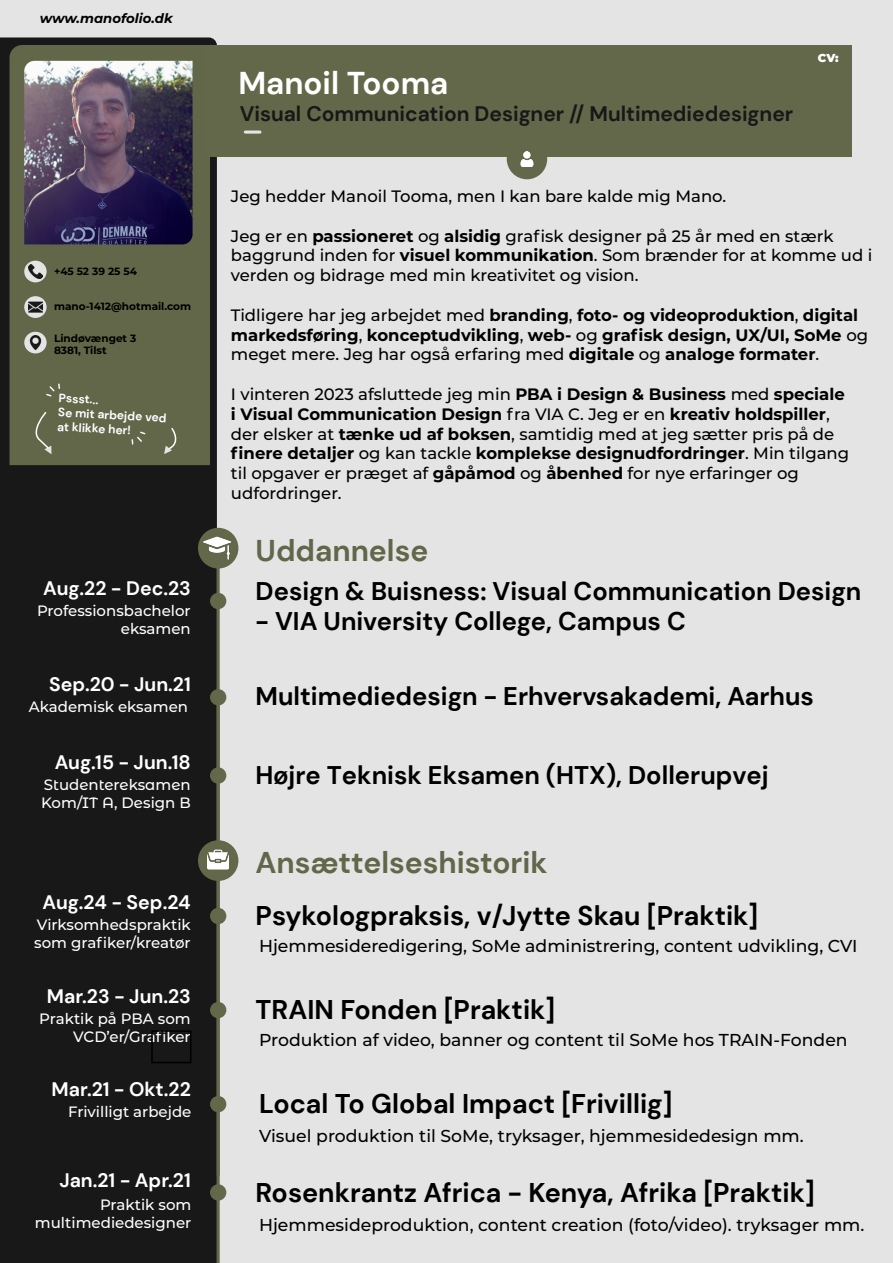
<style>
.page{position:relative;width:893px;height:1263px;background:#e4e4e4}
.page>*{position:absolute;margin:0;border:0;box-sizing:border-box;transform-origin:0 0}
.t1{font:700 31.5px "DM Sans";color:#fff}
.t2{font:700 30px "DM Sans";color:#61674a}
.t3{font:700 27px "DM Sans";color:#000}
.t4{font:700 25.5px "DM Sans";color:#000}
.t5{font:700 21px "DM Sans";color:#181818}
.t6{font:700 19.5px "DM Sans";color:#fff}
.t7{font:500 17.25px "Montserrat";color:#000}
.t8{font:500 16.5px/19.8px "Montserrat";color:#000}
.t9{font:700 16.5px/19.8px "Montserrat";color:#000}
.t10{font:500 15px/18px "Montserrat";color:#fff;text-align:right}
.t11{font:italic 700 13.35px "Montserrat";color:#000}
.t12{font:700 12px/14.4px "DM Sans";color:#fff}
.t13{font:900 11.55px "Montserrat";color:#fff}
.t14{font:700 10.5px/12.6px "Montserrat";color:#000}
.s1{font-weight:700}
.s2{font-weight:500}
</style>
<div class="page">
<div style="left:0;top:37px;width:217px;height:1226px;background:#181818"></div>
<div style="left:151px;top:1030px;width:40px;height:33px;border:2px solid #000"></div>
<div style="left:210px;top:689px;width:16px;height:16px;background:#626849;border-radius:50%"></div>
<div style="left:210px;top:593px;width:16px;height:16px;background:#626849;border-radius:50%"></div>
<div style="left:210px;top:1184px;width:16px;height:16px;background:#626849;border-radius:50%"></div>
<div style="left:210px;top:1096px;width:16px;height:16px;background:#626849;border-radius:50%"></div>
<div style="left:210px;top:1002px;width:16px;height:16px;background:#626849;border-radius:50%"></div>
<div style="left:210px;top:908px;width:16px;height:16px;background:#626849;border-radius:50%"></div>
<div style="left:198px;top:528px;width:40px;height:40px;background:#626849;border-radius:50%"></div>
<div style="left:198px;top:840px;width:40px;height:41px;background:#626849;border-radius:50%"></div>
<hr style="left:217px;top:562px;width:3px;height:613px;background:#626849">
<img style="left:203px;top:534px;width:28px;height:26px">
<div style="left:10px;top:45px;width:200px;height:420px;background:#616748"></div>
<div style="left:202px;top:45px;width:649px;height:111px;background:#626849"></div>
<img style="left:24px;top:61px;width:169px;height:183px">
<svg style="left:24px;top:261px;width:23px;height:21px"></svg>
<div style="left:24px;top:296px;width:23px;height:22px;background:#e4e4e4;border-radius:50%"></div>
<div style="left:24px;top:332px;width:23px;height:21px;background:#e4e4e4;border-radius:50%"></div>
<img style="left:28px;top:265px;width:15px;height:14px">
<img style="left:28px;top:301px;width:15px;height:12px">
<img style="left:29px;top:335px;width:13px;height:15px">
<hr style="left:244px;top:131px;width:17px;height:3px;background:#e4e4e4;border-radius:2px">
<div style="left:507px;top:139px;width:40px;height:40px;background:#626849;border-radius:50%"></div>
<img style="left:520px;top:152px;width:14px;height:15px">
<svg style="left:45px;top:384px;width:15px;height:14px"></svg>
<svg style="left:132px;top:430px;width:15px;height:14px"></svg>
<svg style="left:30px;top:411px;width:21px;height:43px"></svg>
<svg style="left:164px;top:427px;width:19px;height:27px"></svg>
<hr style="left:217px;top:696px;width:3px;height:567px;background:#626849">
<div style="left:210px;top:767px;width:16px;height:17px;background:#626849;border-radius:50%"></div>
<img style="left:207px;top:849px;width:22px;height:21px">
<p class="t11" style="left:40px;top:8px;width:134px">www.manofolio.dk</p>
<p class="t14" style="left:54px;top:264px;width:84px">+45 52 39 25 54</p>
<p class="t14" style="left:54px;top:300px;width:139px">mano-1412@hotmail.com</p>
<p class="t14" style="left:54px;top:331px;width:84px">Lindøvænget 3<br>8381, Tilst</p>
<p class="t12" style="left:59px;top:390px;width:110px;rotate:3deg">Pssst...<br>Se mit arbejde ved at klikke her!</p>
<p class="t6" style="left:43px;top:575px;width:149px">Aug.22 - Dec.23</p>
<p class="t10" style="left:37px;top:600px;width:155px">Professionsbachelor eksamen</p>
<p class="t6" style="left:49px;top:672px;width:143px">Sep.20 - Jun.21</p>
<p class="t10" style="left:29px;top:697px;width:161px">Akademisk eksamen</p>
<p class="t6" style="left:55px;top:750px;width:138px">Aug.15 - Jun.18</p>
<p class="t10" style="left:41px;top:775px;width:151px;text-align:left">Studentereksamen<br>Kom/IT A, Design B</p>
<p class="t6" style="left:43px;top:890px;width:150px">Aug.24 - Sep.24</p>
<p class="t10" style="left:34px;top:915px;width:158px;text-align:left">Virksomhedspraktik som grafiker/kreatør</p>
<p class="t6" style="left:47px;top:984px;width:145px">Mar.23 - Jun.23</p>
<p class="t10" style="left:39px;top:1009px;width:153px">Praktik på PBA som<br>VCD’er/Grafiker</p>
<p class="t6" style="left:52px;top:1077px;width:141px">Mar.21 - Okt.22</p>
<p class="t10" style="left:68px;top:1102px;width:125px">Frivilligt arbejde</p>
<p class="t6" style="left:59px;top:1168px;width:133px">Jan.21 - Apr.21</p>
<p class="t10" style="left:35px;top:1194px;width:158px">Praktik som multimediedesigner</p>
<h1 class="t1" style="left:238px;top:63px;width:211px">Manoil Tooma</h1>
<p class="t5" style="left:240px;top:100px;width:555px">Visual Communication Designer // Multimediedesigner</p>
<p class="t13" style="left:818px;top:49px;width:22px">CV:</p>
<p class="t8" style="left:231px;top:185px;width:497px">Jeg hedder Manoil Tooma, men I kan bare kalde mig Mano.</p>
<p class="t8" style="left:231px;top:225px;width:643px">Jeg er en <span class="s1">passioneret</span> og <span class="s1">alsidig</span> grafisk designer på 25 år med en stærk baggrund inden for <span class="s1">visuel kommunikation</span>. Som brænder for at komme ud i verden og bidrage med min kreativitet og vision.</p>
<p class="t9" style="left:231px;top:304px;width:639px"><span class="s2">Tidligere har jeg arbejdet med</span> branding<span class="s2">,</span> foto- og videoproduktion<span class="s2">,</span> digital markedsføring<span class="s2">,</span> konceptudvikling<span class="s2">,</span> web- <span class="s2">og</span> grafisk design, UX/UI, SoMe <span class="s2">og meget mere. Jeg har også erfaring med</span> digitale <span class="s2">og</span> analoge formater<span class="s2">.</span></p>
<p class="t8" style="left:231px;top:383px;width:620px">I vinteren 2023 afsluttede jeg min <span class="s1">PBA i Design &amp; Business</span> med <span class="s1">speciale i Visual Communication Design</span> fra VIA C. Jeg er en <span class="s1">kreativ holdspiller</span>, der elsker at <span class="s1">tænke ud af boksen</span>, samtidig med at jeg sætter pris på de <span class="s1">finere detaljer</span> og kan tackle <span class="s1">komplekse designudfordringer</span>. Min tilgang til opgaver er præget af <span class="s1">gåpåmod</span> og <span class="s1">åbenhed</span> for nye erfaringer og udfordringer.</p>
<h2 class="t2" style="left:256px;top:531px;width:174px">Uddannelse</h2>
<h3 class="t4" style="left:256px;top:575px;width:607px">Design &amp; Buisness: Visual Communication Design</h3>
<h3 class="t4" style="left:256px;top:605px;width:432px">- VIA University College, Campus C</h3>
<h3 class="t4" style="left:256px;top:680px;width:560px">Multimediedesign - Erhvervsakademi, Aarhus</h3>
<h3 class="t4" style="left:256px;top:759px;width:514px">Højre Teknisk Eksamen (HTX), Dollerupvej</h3>
<h2 class="t2" style="left:256px;top:844px;width:293px">Ansættelseshistorik</h2>
<h3 class="t3" style="left:256px;top:899px;width:504px">Psykologpraksis, v/Jytte Skau [Praktik]</h3>
<p class="t7" style="left:259px;top:934px;width:600px">Hjemmesideredigering, SoMe administrering, content udvikling, CVI</p>
<h3 class="t3" style="left:256px;top:993px;width:301px">TRAIN Fonden [Praktik]</h3>
<p class="t7" style="left:259px;top:1028px;width:590px">Produktion af video, banner og content til SoMe hos TRAIN-Fonden</p>
<h3 class="t3" style="left:259px;top:1087px;width:415px">Local To Global Impact [Frivillig]</h3>
<p class="t7" style="left:259px;top:1124px;width:546px">Visuel produktion til SoMe, tryksager, hjemmesidedesign mm.</p>
<h3 class="t3" style="left:256px;top:1175px;width:561px">Rosenkrantz Africa - Kenya, Afrika [Praktik]</h3>
<p class="t7" style="left:259px;top:1212px;width:607px">Hjemmesideproduktion, content creation (foto/video). tryksager mm.</p>
</div>
